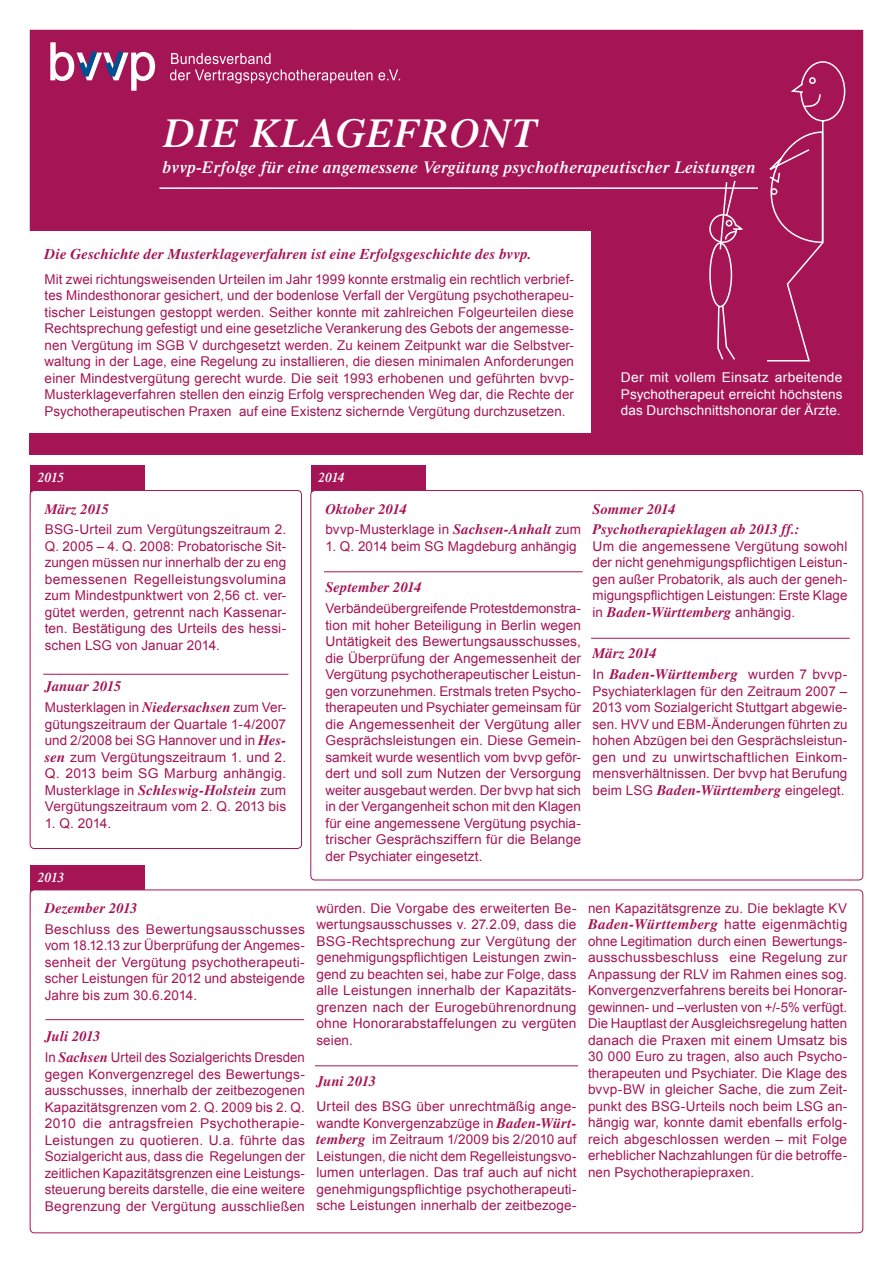
<style>
.page{position:relative;width:893px;height:1263px;background:#fff}
.page>*{position:absolute;margin:0;border:0;box-sizing:border-box;transform-origin:0 0}
.t1{font:italic 600 40.5px "Times LT Std";letter-spacing:.02em;color:#fff}
.t2{font:italic 600 16.95px "Times LT Std";letter-spacing:.02em;color:#fff}
.t3{font:italic 700 15px "Times LT Std";letter-spacing:.01em;color:#a51556}
.t4{font:italic 700 14.55px/20.7px "Times LT Std";letter-spacing:.01em;color:#a51556}
.t5{font:13.5px/16.5px "Arial";letter-spacing:.005em;color:#a51556;text-align:justify}
.t6{font:13.5px/16.5px "Arial";letter-spacing:.01em;color:#fff;text-align:justify}
.t7{font:italic 600 13.5px "Times LT Std";letter-spacing:-.01em;color:#fff}
.s1{font-family:"Times LT Std";font-weight:700;font-style:italic;font-size:14.55px}
.s2{font-family:"Arial";font-weight:400;font-style:normal;font-size:13.5px}
</style>
<div class="page">
<div style="left:30px;top:466px;width:115px;height:26px;background:#a51556"></div>
<div style="left:30px;top:865px;width:115px;height:26px;background:#a51556"></div>
<div style="left:311px;top:466px;width:114px;height:25px;background:#a51556"></div>
<div style="left:30px;top:490px;width:272px;height:359px;border:1px solid #a51556;border-radius:4px"></div>
<hr style="left:43px;top:674px;width:245px;height:1px;background:#a51556">
<hr style="left:324px;top:571px;width:259px;height:1px;background:#a51556">
<hr style="left:591px;top:638px;width:259px;height:1px;background:#a51556">
<hr style="left:46px;top:1019px;width:258px;height:1px;background:#a51556">
<hr style="left:315px;top:1065px;width:263px;height:1px;background:#a51556">
<div style="left:30px;top:30px;width:833px;height:268px;background:#a51556"></div>
<div style="left:30px;top:298px;width:833px;height:157px;background:#a51556"></div>
<div style="left:28px;top:231px;width:563px;height:202px;background:#fff"></div>
<svg style="left:170px;top:53px;width:230px;height:31px;background:#b2376f"></svg>
<svg style="left:50px;top:42px;width:105px;height:49px"></svg>
<hr style="left:159px;top:187px;width:599px;height:2px;background:#fff">
<svg style="left:708px;top:60px;width:138px;height:302px"></svg>
<h1 class="t1" style="left:163px;top:110px;width:375px">Die Klagefront</h1>
<p class="t2" style="left:163px;top:157px;width:594px">bvvp-Erfolge für eine angemessene Vergütung psychotherapeutischer Leistungen</p>
<p class="t3" style="left:45px;top:245px;width:488px">Die Geschichte der Musterklageverfahren ist eine Erfolgsgeschichte des bvvp.</p>
<p class="t5" style="left:45px;top:271px;width:531px">Mit zwei richtungsweisenden Urteilen im Jahr 1999 konnte erstmalig ein rechtlich verbrief&shy;tes Mindesthonorar gesichert, und der bodenlose Verfall der Vergütung psychotherapeu&shy;tischer Leistungen gestoppt werden. Seither konnte mit zahlreichen Folgeurteilen diese Rechtsprechung gefestigt und eine gesetzliche Verankerung des Gebots der angemesse&shy;nen Vergütung im SGB V durchgesetzt werden. Zu keinem Zeitpunkt war die Selbstver&shy;waltung in der Lage, eine Regelung zu installieren, die diesen minimalen Anforderungen einer Mindestvergütung gerecht wurde. Die seit 1993 erhobenen und geführten bvvp-Musterklageverfahren stellen den einzig Erfolg versprechenden Weg dar, die Rechte der Psychotherapeutischen Praxen auf eine Existenz sichernde Vergütung durchzusetzen.</p>
<p class="t6" style="left:621px;top:369px;width:223px">Der mit vollem Einsatz arbeitende Psychotherapeut erreicht höchstens das Durchschnittshonorar der Ärzte.</p>
<p class="t7" style="left:38px;top:470px;width:28px">2015</p>
<p class="t4" style="left:45px;top:498px;width:66px">März 2015</p>
<p class="t5" style="left:45px;top:521px;width:243px">BSG-Urteil zum Vergütungszeitraum 2.<br>Q. 2005 – 4. Q. 2008: Probatorische Sit&shy;zungen müssen nur innerhalb der zu eng bemessenen Regelleistungsvolumina zum Mindestpunktwert von 2,56 ct. ver&shy;gütet werden, getrennt nach Kassenar&shy;ten. Bestätigung des Urteils des hessi&shy;schen LSG von Januar 2014.</p>
<p class="t4" style="left:45px;top:676px;width:78px">Januar 2015</p>
<p class="t5" style="left:45px;top:699px;width:243px">Musterklagen in <span class="s1">Niedersachsen</span> zum Ver&shy;gütungszeitraum der Quartale 1-4/2007 und 2/2008 bei SG Hannover und in <span class="s1">Hes&shy;sen</span> zum Vergütungszeitraum 1. und 2.<br>Q. 2013 beim SG Marburg anhängig.</p>
<p class="t4" style="left:45px;top:779px;width:243px"><span class="s2">Musterklage in</span> Schleswig-Holstein <span class="s2">zum</span></p>
<p class="t5" style="left:45px;top:798px;width:243px">Vergütungszeitraum vom 2. Q. 2013 bis</p>
<p class="t5" style="left:45px;top:815px;width:68px">1. Q. 2014.</p>
<p class="t7" style="left:38px;top:869px;width:28px">2013</p>
<p class="t7" style="left:318px;top:470px;width:28px">2014</p>
<p class="t4" style="left:325px;top:498px;width:83px">Oktober 2014</p>
<p class="t5" style="left:325px;top:521px;width:257px">bvvp-Musterklage in <span class="s1">Sachsen-Anhalt</span> zum</p>
<p class="t5" style="left:325px;top:538px;width:253px">1. Q. 2014 beim SG Magdeburg anhängig</p>
<p class="t4" style="left:325px;top:577px;width:98px">September 2014</p>
<p class="t5" style="left:325px;top:600px;width:257px">Verbändeübergreifende Protestdemonstra&shy;tion mit hoher Beteiligung in Berlin wegen Untätigkeit des Bewertungsausschusses, die Überprüfung der Angemessenheit der Vergütung psychotherapeutischer Leistun&shy;gen vorzunehmen. Erstmals treten Psycho&shy;therapeuten und Psychiater gemeinsam für die Angemessenheit der Vergütung aller Gesprächsleistungen ein. Diese Gemein&shy;samkeit wurde wesentlich vom bvvp geför&shy;dert und soll zum Nutzen der Versorgung weiter ausgebaut werden. Der bvvp hat sich in der Vergangenheit schon mit den Klagen für eine angemessene Vergütung psychia&shy;trischer Gesprächsziffern für die Belange der Psychiater eingesetzt.</p>
<p class="t4" style="left:593px;top:498px;width:209px">Sommer 2014<br>Psychotherapieklagen ab 2013 ff.:</p>
<p class="t5" style="left:593px;top:538px;width:256px">Um die angemessene Vergütung sowohl der nicht genehmigungspflichtigen Leistun&shy;gen außer Probatorik, als auch der geneh&shy;migungspflichtigen Leistungen: Erste Klage</p>
<p class="t4" style="left:593px;top:601px;width:204px"><span class="s2">in</span> Baden-Württemberg <span class="s2">anhängig.</span></p>
<p class="t4" style="left:593px;top:643px;width:256px">März 2014<br><span class="s2">In</span> Baden-Württemberg <span class="s2">wurden 7 bvvp-</span></p>
<p class="t5" style="left:593px;top:683px;width:256px">Psychiaterklagen für den Zeitraum 2007 – 2013 vom Sozialgericht Stuttgart abgewie&shy;sen. HVV und EBM-Änderungen führten zu hohen Abzügen bei den Gesprächsleistun&shy;gen und zu unwirtschaftlichen Einkom&shy;mensverhältnissen. Der bvvp hat Berufung beim LSG <span class="s1">Baden-Württemberg</span> eingelegt.</p>
<p class="t4" style="left:45px;top:897px;width:94px">Dezember 2013</p>
<p class="t5" style="left:45px;top:921px;width:262px">Beschluss des Bewertungsausschusses vom 18.12.13 zur Überprüfung der Angemes&shy;senheit der Vergütung psychotherapeuti&shy;scher Leistungen für 2012 und absteigende Jahre bis zum 30.6.2014.</p>
<p class="t4" style="left:45px;top:1026px;width:57px">Juli 2013</p>
<p class="t5" style="left:45px;top:1049px;width:262px">In <span class="s1">Sachsen</span> Urteil des Sozialgerichts Dresden gegen Konvergenzregel des Bewertungs&shy;ausschusses, innerhalb der zeitbezogenen Kapazitätsgrenzen vom 2. Q. 2009 bis 2. Q.<br>2010 die antragsfreien Psychotherapie-Leistungen zu quotieren. U.a. führte das Sozialgericht aus, dass die Regelungen der zeitlichen Kapazitätsgrenzen eine Leistungs&shy;steuerung bereits darstelle, die eine weitere Begrenzung der Vergütung ausschließen</p>
<p class="t5" style="left:316px;top:900px;width:262px">würden. Die Vorgabe des erweiterten Be&shy;wertungsausschusses v. 27.2.09, dass die BSG-Rechtsprechung zur Vergütung der genehmigungspflichtigen Leistungen zwin&shy;gend zu beachten sei, habe zur Folge, dass alle Leistungen innerhalb der Kapazitäts&shy;grenzen nach der Eurogebührenordnung ohne Honorarabstaffelungen zu vergüten seien.</p>
<p class="t4" style="left:316px;top:1071px;width:61px">Juni 2013</p>
<p class="t5" style="left:316px;top:1098px;width:262px">Urteil des BSG über unrechtmäßig ange&shy;wandte Konvergenzabzüge in <span class="s1">Baden-Würt&shy;temberg</span> im Zeitraum 1/2009 bis 2/2010 auf Leistungen, die nicht dem Regelleistungsvo&shy;lumen unterlagen. Das traf auch auf nicht genehmigungspflichtige psychotherapeuti&shy;sche Leistungen innerhalb der zeitbezoge-</p>
<p class="t5" style="left:588px;top:900px;width:261px">nen Kapazitätsgrenze zu. Die beklagte KV</p>
<p class="t4" style="left:588px;top:914px;width:261px">Baden-Württemberg <span class="s2">hatte eigenmächtig</span></p>
<p class="t5" style="left:588px;top:933px;width:261px">ohne Legitimation durch einen Bewertungs&shy;ausschussbeschluss eine Regelung zur Anpassung der RLV im Rahmen eines sog.<br>Konvergenzverfahrens bereits bei Honorar&shy;gewinnen- und –verlusten von +/-5% verfügt.<br>Die Hauptlast der Ausgleichsregelung hatten danach die Praxen mit einem Umsatz bis 30 000 Euro zu tragen, also auch Psycho&shy;therapeuten und Psychiater. Die Klage des bvvp-BW in gleicher Sache, die zum Zeit&shy;punkt des BSG-Urteils noch beim LSG an&shy;hängig war, konnte damit ebenfalls erfolg&shy;reich abgeschlossen werden – mit Folge erheblicher Nachzahlungen für die betroffe&shy;nen Psychotherapiepraxen.</p>
</div>
